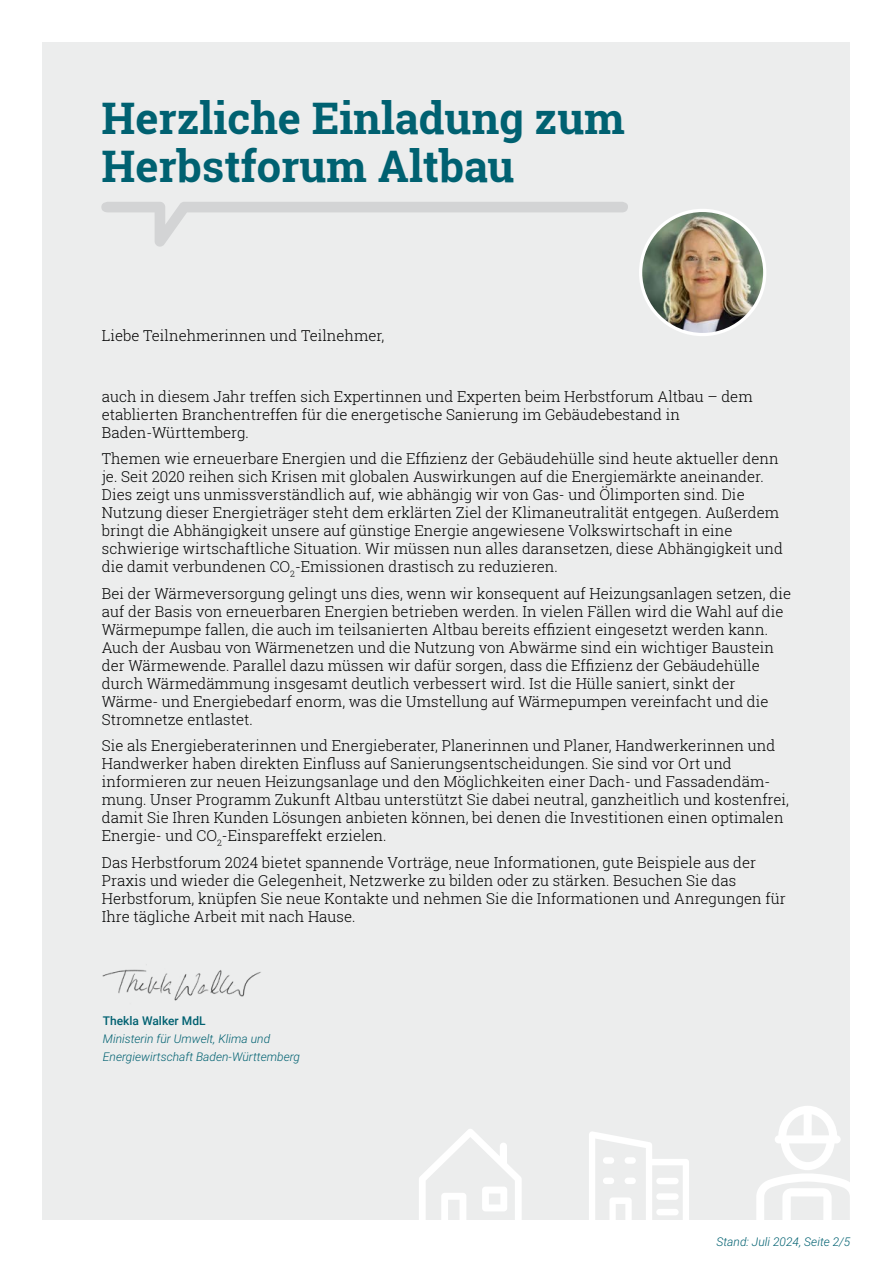
<style>
.page{position:relative;width:893px;height:1263px;background:#fff}
.page>*{position:absolute;margin:0;border:0;box-sizing:border-box;transform-origin:0 0}
.Innenteil_H2_Überschrift_Editorial{font:700 43.5px/48px "Roboto Slab";color:#006171}
.Innenteil_P_Fließtext{font:300 15px/18px "Roboto Slab";color:#000}
.Innenteil_P_Fließtext-2{font:15px/18px "Roboto Slab Light 2";color:#000}
.Innenteil_P_Text_Stand{font:italic 300 12px/18px "Roboto";color:#006171}
.Innenteil_P_Text_Stand-2{font:500 12px "Roboto";color:#006171}
.s1{font-family:"Roboto Slab Bold 2";font-weight:400}
</style>
<div class="page">
<div style="left:43px;top:43px;width:807px;height:1177px;background:#eceded"></div>
<svg style="left:101px;top:202px;width:527px;height:45px"></svg>
<svg style="left:756px;top:1106px;width:94px;height:114px"></svg>
<svg style="left:589px;top:1132px;width:100px;height:88px"></svg>
<svg style="left:419px;top:1129px;width:103px;height:91px"></svg>
<img style="left:102px;top:969px;width:159px;height:32px">
<img style="left:641px;top:210px;width:124px;height:125px;border-radius:62px">
<div style="left:639px;top:209px;width:127px;height:127px;border:3px solid #fff;border-radius:50%"></div>
<h2 class="Innenteil_H2_Überschrift_Editorial" style="left:101px;top:94px;width:525px">Herzliche Einladung zum<br><span class="s1">Herbstforum Altbau</span></h2>
<p class="Innenteil_P_Fließtext-2" style="left:102px;top:326px;width:284px">Liebe Teilnehmerinnen und Teilnehmer,</p>
<p class="Innenteil_P_Fließtext-2" style="left:102px;top:387px;width:652px">auch in diesem Jahr treffen sich Expertinnen und Experten beim Herbstforum Altbau – dem etablierten Branchentreffen für die energetische Sanierung im Gebäudebestand in<br>Baden-Württemberg.</p>
<p class="Innenteil_P_Fließtext" style="left:102px;top:449px;width:683px">Themen wie erneuerbare Energien und die Effizienz der Gebäudehülle sind heute aktueller denn je. Seit 2020 reihen sich Krisen mit globalen Auswirkungen auf die Energiemärkte aneinander.<br>Dies zeigt uns unmissverständlich auf, wie abhängig wir von Gas- und Ölimporten sind. Die Nutzung dieser Energieträger steht dem erklärten Ziel der Klimaneutralität entgegen. Außerdem bringt die Abhängigkeit unsere auf günstige Energie angewiesene Volkswirtschaft in eine schwierige wirtschaftliche Situation. Wir müssen nun alles daransetzen, diese Abhängigkeit und die damit verbundenen CO<sub>2</sub>-Emissionen drastisch zu reduzieren.</p>
<p class="Innenteil_P_Fließtext" style="left:102px;top:584px;width:691px">Bei der Wärmeversorgung gelingt uns dies, wenn wir konsequent auf Heizungsanlagen setzen, die auf der Basis von erneuerbaren Energien betrieben werden. In vielen Fällen wird die Wahl auf die Wärmepumpe fallen, die auch im teilsanierten Altbau bereits effizient eingesetzt werden kann.<br>Auch der Ausbau von Wärmenetzen und die Nutzung von Abwärme sind ein wichtiger Baustein der Wärmewende. Parallel dazu müssen wir dafür sorgen, dass die Effizienz der Gebäudehülle durch Wärmedämmung insgesamt deutlich verbessert wird. Ist die Hülle saniert, sinkt der Wärme- und Energiebedarf enorm, was die Umstellung auf Wärmepumpen vereinfacht und die Stromnetze entlastet.</p>
<p class="Innenteil_P_Fließtext" style="left:102px;top:736px;width:689px">Sie als Energieberaterinnen und Energieberater, Planerinnen und Planer, Handwerkerinnen und Handwerker haben direkten Einfluss auf Sanierungsentscheidungen. Sie sind vor Ort und informieren zur neuen Heizungsanlage und den Möglichkeiten einer Dach- und Fassadendäm&shy;mung. Unser Programm Zukunft Altbau unterstützt Sie dabei neutral, ganzheitlich und kostenfrei, damit Sie Ihren Kunden Lösungen anbieten können, bei denen die Investitionen einen optimalen Energie- und CO<sub>2</sub>-Einspareffekt erzielen.</p>
<p class="Innenteil_P_Fließtext" style="left:102px;top:853px;width:685px">Das Herbstforum 2024 bietet spannende Vorträge, neue Informationen, gute Beispiele aus der Praxis und wieder die Gelegenheit, Netzwerke zu bilden oder zu stärken. Besuchen Sie das Herbstforum, knüpfen Sie neue Kontakte und nehmen Sie die Informationen und Anregungen für Ihre tägliche Arbeit mit nach Hause.</p>
<p class="Innenteil_P_Text_Stand-2" style="left:103px;top:1012px;width:104px">Thekla Walker MdL</p>
<p class="Innenteil_P_Text_Stand" style="left:103px;top:1029px;width:199px">Ministerin für Umwelt, Klima und<br>Energiewirtschaft Baden-Württemberg</p>
<p class="Innenteil_P_Text_Stand" style="left:716px;top:1232px;width:135px">Stand: Juli 2024, Seite 2/5</p>
</div>
